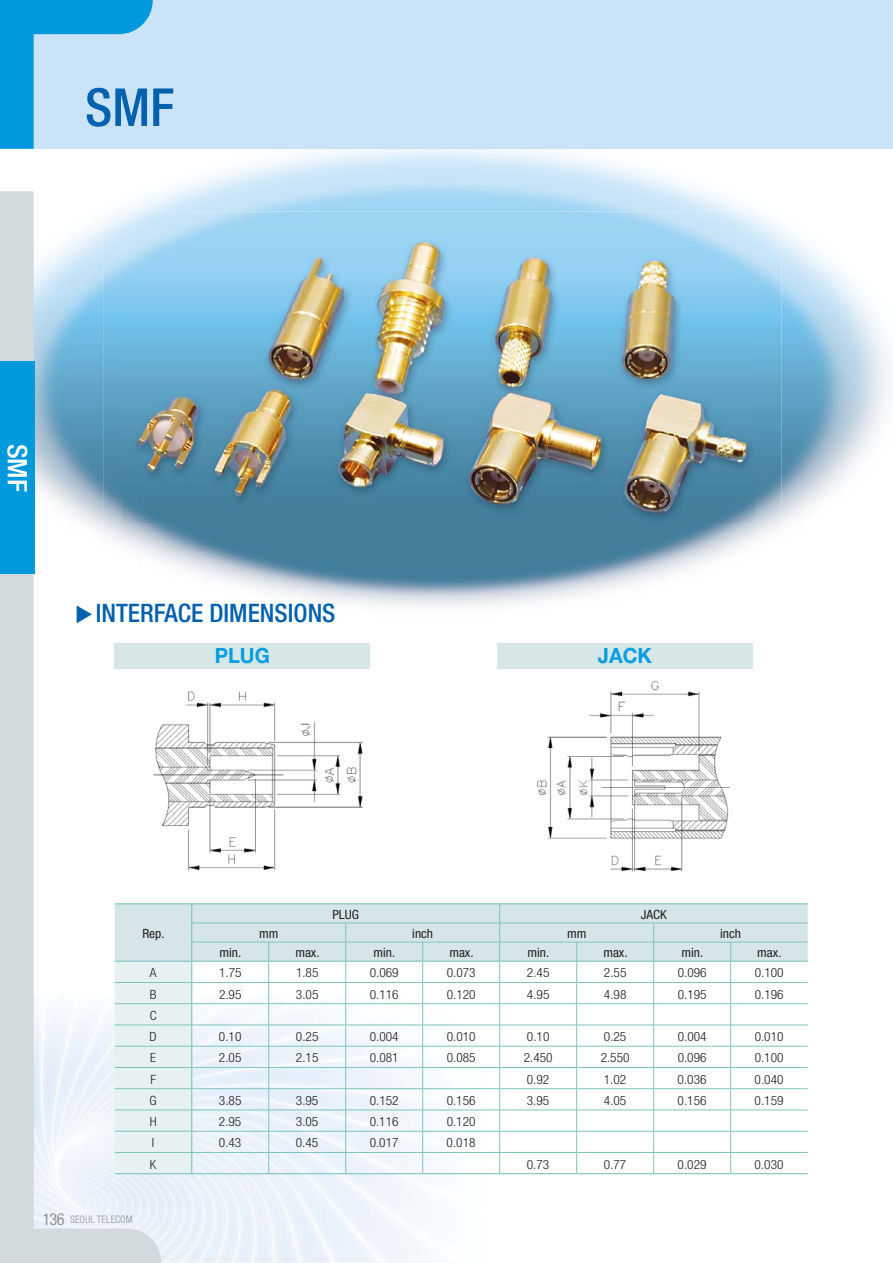
<style>
.page{position:relative;width:893px;height:1263px;background:#fff}
.page>*{position:absolute;margin:0;border:0;box-sizing:border-box;transform-origin:0 0}
.t1{font:500 condensed 52.5px "Helvetica Neue";color:#0061af}
.t2{font:500 condensed 27px "Helvetica Neue";color:#fff;scale:1.05 1}
.t3{font:500 condensed 25.5px "Helvetica Neue";color:#0061af}
.t4{font:700 21px "Helvetica Neue";color:#009ddf;scale:.95 1}
.t5{font:condensed 16.5px "Helvetica Neue";color:#939598}
.t6{font:300 condensed 12.75px/21.3px "Helvetica Neue";color:#231f20;scale:1.05 1}
.t7{font:condensed 12.75px "Helvetica Neue";color:#231f20;scale:1.05 1}
.t8{font:condensed 10.5px "Helvetica Neue";color:#9ca3aa;scale:.95 1}
.s1{font-family:"YDVYGO Std 14 KS Cms UHC H";font-weight:400;font-stretch:normal}
.s2{color:#a3a7ab}
.s3{color:#9aa1a9}
</style>
<div class="page">
<img style="left:781px;top:221px;width:60px;height:303px">
<img style="left:161px;top:551px;width:571px;height:56px">
<img style="left:730px;top:259px;width:51px;height:292px">
<img style="left:161px;top:522px;width:569px;height:29px">
<img style="left:161px;top:239px;width:593px;height:283px">
<hr style="left:115px;top:903px;width:308px;height:1px;background:#7ec3be">
<hr style="left:423px;top:903px;width:154px;height:1px;background:#7ec3be">
<hr style="left:577px;top:903px;width:154px;height:1px;background:#7ec3be">
<hr style="left:731px;top:903px;width:77px;height:1px;background:#7ec3be">
<svg style="left:161px;top:904px;width:647px;height:270px"></svg>
<hr style="left:115px;top:1152px;width:308px;height:1px;background:#7ec3be">
<hr style="left:423px;top:1152px;width:154px;height:1px;background:#7ec3be">
<hr style="left:577px;top:1152px;width:154px;height:1px;background:#7ec3be">
<hr style="left:731px;top:1152px;width:77px;height:1px;background:#7ec3be">
<div style="left:115px;top:643px;width:255px;height:26px;background:#d7e7e8"></div>
<div style="left:497px;top:643px;width:255px;height:26px;background:#d7e7e8"></div>
<div style="left:0;top:0;width:893px;height:149px;background:#cae3f6"></div>
<svg style="left:0;top:0;width:153px;height:149px"></svg>
<svg style="left:0;top:191px;width:161px;height:1072px"></svg>
<img style="left:135px;top:677px;width:228px;height:204px">
<img style="left:537px;top:681px;width:193px;height:191px">
<div style="left:0;top:362px;width:34px;height:212px;background:#0099dc"></div>
<h1 class="t1" style="left:85px;top:88px;width:91px">SMF</h1>
<h2 class="t2" style="left:27px;top:444px;width:47px;rotate:90deg">SMF</h2>
<h3 class="t3" style="left:72px;top:604px;width:265px"><span class="s1">▶</span>INTERFACE DIMENSIONS</h3>
<h3 class="t4" style="left:215px;top:648px;width:59px">PLUG</h3>
<h3 class="t4" style="left:598px;top:648px;width:58px">JACK</h3>
<p class="t7" style="left:142px;top:929px;width:23px">Rep.</p>
<p class="t7" style="left:332px;top:910px;width:27px">PLUG</p>
<p class="t7" style="left:641px;top:910px;width:26px">JACK</p>
<p class="t7" style="left:259px;top:929px;width:20px">mm</p>
<p class="t7" style="left:412px;top:929px;width:21px">inch</p>
<p class="t7" style="left:567px;top:929px;width:20px">mm</p>
<p class="t7" style="left:720px;top:929px;width:21px">inch</p>
<p class="t7" style="left:220px;top:948px;width:22px">min.</p>
<p class="t7" style="left:295px;top:948px;width:25px">max.</p>
<p class="t7" style="left:374px;top:948px;width:22px">min.</p>
<p class="t7" style="left:449px;top:948px;width:25px">max.</p>
<p class="t7" style="left:527px;top:948px;width:22px">min.</p>
<p class="t7" style="left:603px;top:948px;width:25px">max.</p>
<p class="t7" style="left:681px;top:948px;width:22px">min.</p>
<p class="t7" style="left:757px;top:948px;width:25px">max.</p>
<p class="t6" style="left:150px;top:963px;width:8px">A</p>
<p class="t6" style="left:219px;top:963px;width:23px">1.75</p>
<p class="t6" style="left:296px;top:963px;width:23px">1.85</p>
<p class="t6" style="left:370px;top:963px;width:29px">0.069</p>
<p class="t6" style="left:447px;top:963px;width:29px">0.073</p>
<p class="t6" style="left:527px;top:963px;width:23px">2.45</p>
<p class="t6" style="left:604px;top:963px;width:23px">2.55</p>
<p class="t6" style="left:678px;top:963px;width:29px">0.096</p>
<p class="t6" style="left:755px;top:963px;width:29px">0.100</p>
<p class="t6" style="left:150px;top:984px;width:8px">B</p>
<p class="t6" style="left:219px;top:984px;width:23px">2.95</p>
<p class="t6" style="left:296px;top:984px;width:23px">3.05</p>
<p class="t6" style="left:370px;top:984px;width:29px">0.116</p>
<p class="t6" style="left:447px;top:984px;width:29px">0.120</p>
<p class="t6" style="left:527px;top:984px;width:23px">4.95</p>
<p class="t6" style="left:604px;top:984px;width:23px">4.98</p>
<p class="t6" style="left:678px;top:984px;width:29px">0.195</p>
<p class="t6" style="left:755px;top:984px;width:29px">0.196</p>
<p class="t6" style="left:150px;top:1006px;width:8px">C<br>D</p>
<p class="t6" style="left:219px;top:1027px;width:23px">0.10</p>
<p class="t6" style="left:296px;top:1027px;width:23px">0.25</p>
<p class="t6" style="left:370px;top:1027px;width:29px">0.004</p>
<p class="t6" style="left:447px;top:1027px;width:29px">0.010</p>
<p class="t6" style="left:527px;top:1027px;width:23px">0.10</p>
<p class="t6" style="left:604px;top:1027px;width:23px">0.25</p>
<p class="t6" style="left:678px;top:1027px;width:29px">0.004</p>
<p class="t6" style="left:755px;top:1027px;width:29px">0.010</p>
<p class="t6" style="left:150px;top:1048px;width:7px">E</p>
<p class="t6" style="left:219px;top:1048px;width:23px">2.05</p>
<p class="t6" style="left:296px;top:1048px;width:23px">2.15</p>
<p class="t6" style="left:370px;top:1048px;width:29px">0.081</p>
<p class="t6" style="left:447px;top:1048px;width:29px">0.085</p>
<p class="t6" style="left:524px;top:1048px;width:29px">2.450</p>
<p class="t6" style="left:601px;top:1048px;width:29px">2.550</p>
<p class="t6" style="left:678px;top:1048px;width:29px">0.096</p>
<p class="t6" style="left:755px;top:1048px;width:29px">0.100</p>
<p class="t6" style="left:150px;top:1069px;width:7px">F</p>
<p class="t6" style="left:527px;top:1069px;width:23px">0.92</p>
<p class="t6" style="left:604px;top:1069px;width:23px">1.02</p>
<p class="t6" style="left:678px;top:1069px;width:29px">0.036</p>
<p class="t6" style="left:755px;top:1069px;width:29px">0.040</p>
<p class="t6" style="left:150px;top:1091px;width:8px">G</p>
<p class="t6" style="left:219px;top:1091px;width:23px">3.85</p>
<p class="t6" style="left:296px;top:1091px;width:23px">3.95</p>
<p class="t6" style="left:370px;top:1091px;width:29px">0.152</p>
<p class="t6" style="left:447px;top:1091px;width:29px">0.156</p>
<p class="t6" style="left:527px;top:1091px;width:23px">3.95</p>
<p class="t6" style="left:604px;top:1091px;width:23px">4.05</p>
<p class="t6" style="left:678px;top:1091px;width:29px">0.156</p>
<p class="t6" style="left:754px;top:1091px;width:29px">0.159</p>
<p class="t6" style="left:150px;top:1112px;width:8px">H</p>
<p class="t6" style="left:219px;top:1112px;width:23px">2.95</p>
<p class="t6" style="left:296px;top:1112px;width:23px">3.05</p>
<p class="t6" style="left:370px;top:1112px;width:29px">0.116</p>
<p class="t6" style="left:447px;top:1112px;width:29px">0.120</p>
<p class="t6" style="left:152px;top:1133px;width:4px">I</p>
<p class="t6" style="left:219px;top:1133px;width:23px">0.43</p>
<p class="t6" style="left:296px;top:1133px;width:23px">0.45</p>
<p class="t6" style="left:370px;top:1133px;width:29px">0.017</p>
<p class="t6" style="left:447px;top:1133px;width:29px">0.018</p>
<p class="t6" style="left:150px;top:1154px;width:8px">K</p>
<p class="t6" style="left:527px;top:1154px;width:23px">0.73</p>
<p class="t6" style="left:604px;top:1154px;width:23px">0.77</p>
<p class="t6" style="left:677px;top:1154px;width:29px">0.029</p>
<p class="t6" style="left:754px;top:1154px;width:29px">0.030</p>
<p class="t5" style="left:43px;top:1213px;width:24px">136</p>
<p class="t8" style="left:70px;top:1215px;width:68px">SEOUL TEL<span class="s2">ECO</span><span class="s3">M</span></p>
</div>
